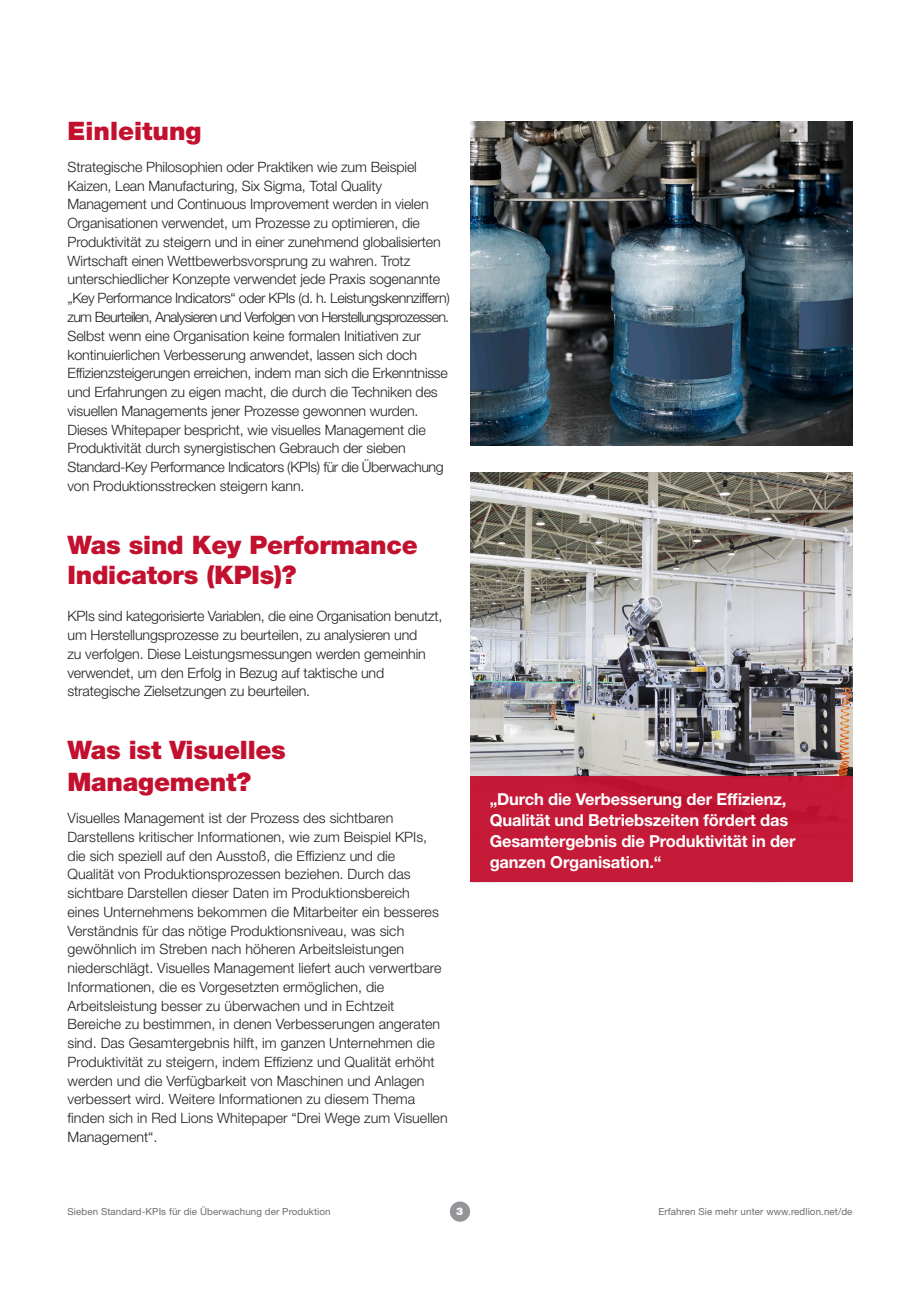
<style>
.page{position:relative;width:920px;height:1290px;background:#fff}
.page>*{position:absolute;margin:0;border:0;box-sizing:border-box;transform-origin:0 0}
.t1{font:900 25.5px/30px "Helvetica Neue LT Std";letter-spacing:-.01em;color:#c3102f}
.t2{font:700 16.5px/21px "Helvetica Neue LT Std";letter-spacing:-.01em;color:#fff}
.t3{font:300 14.25px/18.8px "Helvetica Neue LT Std";letter-spacing:-.01em;color:#231f20}
.t4{font:900 10.5px "Helvetica Neue LT Std";color:#fff}
.t5{font:9.75px "Helvetica Neue LT Std";letter-spacing:.01em;color:#6c6d70}
</style>
<div class="page">
<div style="left:450px;top:1201px;width:20px;height:21px;background:#939598;border-radius:50%"></div>
<img style="left:470px;top:122px;width:382px;height:324px">
<img style="left:470px;top:472px;width:382px;height:304px">
<div style="left:470px;top:776px;width:382px;height:106px;background:#c41a38"></div>
<p class="t1" style="left:68px;top:116px;width:136px">Einleitung</p>
<p class="t3" style="left:68px;top:157px;width:384px">Strategische Philosophien oder Praktiken wie zum Beispiel Kaizen, Lean Manufacturing, Six Sigma, Total Quality Management und Continuous Improvement werden in vielen Organisationen verwendet, um Prozesse zu optimieren, die Produktivität zu steigern und in einer zunehmend globalisierten Wirtschaft einen Wettbewerbsvorsprung zu wahren. Trotz unterschiedlicher Konzepte verwendet jede Praxis sogenannte „Key Performance Indicators“ oder KPIs (d. h. Leistungskennziffern) zum Beurteilen, Analysieren und Verfolgen von Herstellungsprozessen.<br>Selbst wenn eine Organisation keine formalen Initiativen zur kontinuierlichen Verbesserung anwendet, lassen sich doch Effizienzsteigerungen erreichen, indem man sich die Erkenntnisse und Erfahrungen zu eigen macht, die durch die Techniken des visuellen Managements jener Prozesse gewonnen wurden.<br>Dieses Whitepaper bespricht, wie visuelles Management die Produktivität durch synergistischen Gebrauch der sieben Standard-Key Performance Indicators (KPIs) für die Überwachung von Produktionsstrecken steigern kann.</p>
<p class="t1" style="left:68px;top:530px;width:352px">Was sind Key Performance<br>Indicators (KPIs)?</p>
<p class="t3" style="left:68px;top:606px;width:376px">KPIs sind kategorisierte Variablen, die eine Organisation benutzt, um Herstellungsprozesse zu beurteilen, zu analysieren und<br>zu verfolgen. Diese Leistungsmessungen werden gemeinhin verwendet, um den Erfolg in Bezug auf taktische und strategische Zielsetzungen zu beurteilen.</p>
<p class="t1" style="left:68px;top:735px;width:220px">Was ist Visuelles</p>
<p class="t1" style="left:68px;top:767px;width:185px">Management?</p>
<p class="t3" style="left:68px;top:808px;width:382px">Visuelles Management ist der Prozess des sichtbaren Darstellens kritischer Informationen, wie zum Beispiel KPIs, die sich speziell auf den Ausstoß, die Effizienz und die<br>Qualität von Produktionsprozessen beziehen. Durch das sichtbare Darstellen dieser Daten im Produktionsbereich<br>eines Unternehmens bekommen die Mitarbeiter ein besseres Verständnis für das nötige Produktionsniveau, was sich gewöhnlich im Streben nach höheren Arbeitsleistungen niederschlägt. Visuelles Management liefert auch verwertbare Informationen, die es Vorgesetzten ermöglichen, die Arbeitsleistung besser zu überwachen und in Echtzeit Bereiche zu bestimmen, in denen Verbesserungen angeraten sind. Das Gesamtergebnis hilft, im ganzen Unternehmen die Produktivität zu steigern, indem Effizienz und Qualität erhöht werden und die Verfügbarkeit von Maschinen und Anlagen verbessert wird. Weitere Informationen zu diesem Thema finden sich in Red Lions Whitepaper “Drei Wege zum Visuellen Management“.</p>
<p class="t2" style="left:490px;top:788px;width:307px">„Durch die Verbesserung der Effizienz, Qualität und Betriebszeiten fördert das Gesamtergebnis die Produktivität in der ganzen Organisation.“</p>
<p class="t5" style="left:68px;top:1206px;width:265px">Sieben Standard-KPIs für die Überwachung der Produktion</p>
<p class="t4" style="left:456px;top:1205px;width:9px">3</p>
<p class="t5" style="left:658px;top:1206px;width:196px">Erfahren Sie mehr unter www.redlion.net/de</p>
</div>
